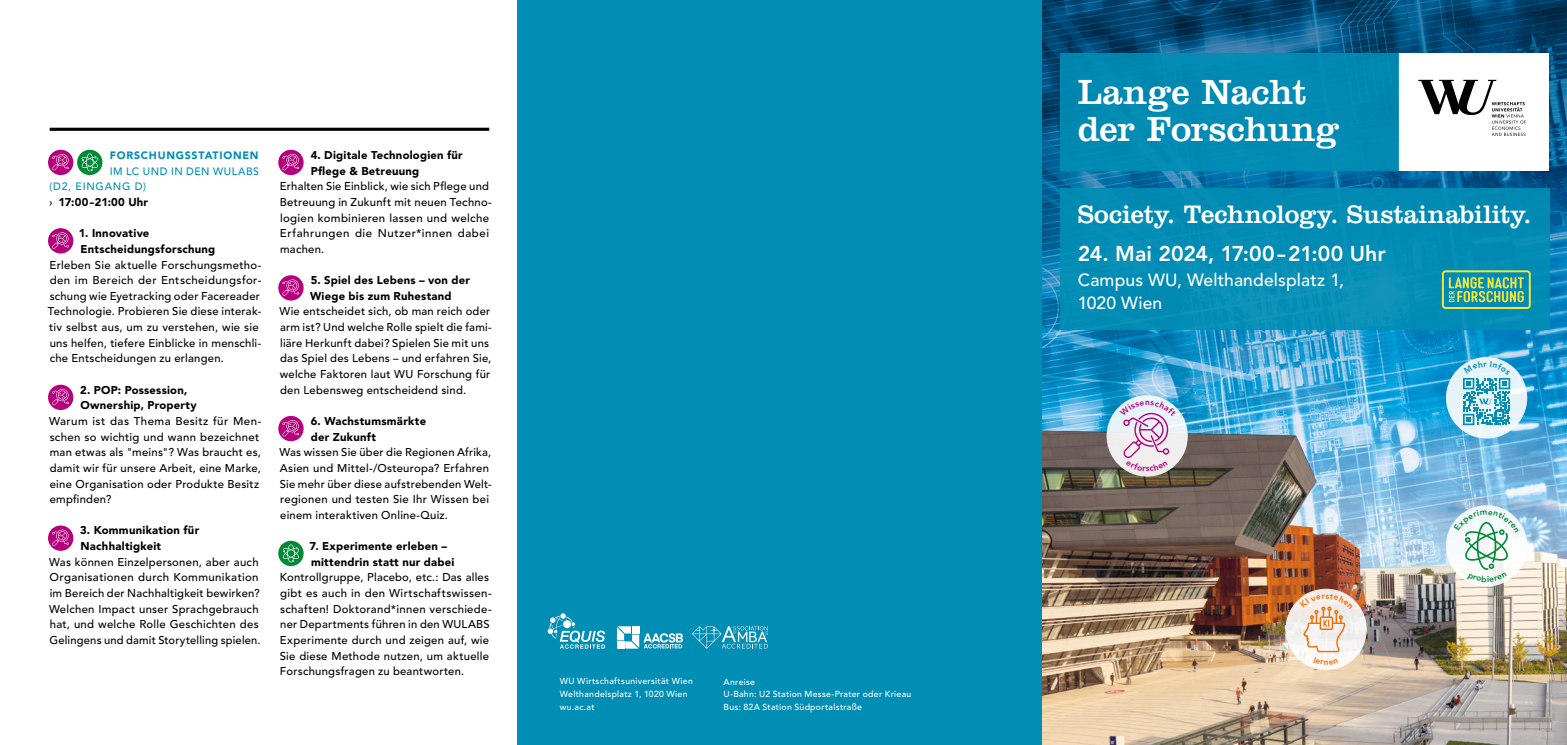
<style>
.page{position:relative;width:1567px;height:745px;background:#fff}
.page>*{position:absolute;margin:0;border:0;box-sizing:border-box;transform-origin:0 0}
.t1{font:36.25px/37.5px "Clarendon LT Std";letter-spacing:-.005em;color:#fff}
.t2{font:26.25px "Clarendon LT Std";color:#fff}
.t3{font:800 21.25px "Avenir LT Std";color:#fff}
.t4{font:500 17.5px/22.5px "Avenir LT Std";letter-spacing:.01em;color:#fff}
.t5{font:500 11.25px/15.6px "Avenir LT Std";letter-spacing:.025em;color:#000}
.t6{font:900 11.25px/15.6px "Avenir LT Std";letter-spacing:.02em;color:#000}
.t7{font:500 10.62px/15.6px "Avenir LT Std";letter-spacing:.05em;color:#008eb5}
.t8{font:900 10.62px "Avenir LT Std";letter-spacing:.07em;color:#008eb5}
.t9{font:500 8.75px/12.5px "Avenir LT Std";letter-spacing:.03em;color:#fff}
.s1{font-weight:500}
</style>
<div class="page">
<img style="left:1042px;top:0;width:524px;height:744px">
<svg style="left:1106px;top:395px;width:81px;height:81px"></svg>
<div style="left:1398px;top:53px;width:150px;height:117px;background:#fff"></div>
<div style="left:1059px;top:53px;width:339px;height:117px;background:#008eb5"></div>
<div style="left:1059px;top:188px;width:489px;height:142px;background:#008eb5"></div>
<svg style="left:1418px;top:80px;width:107px;height:56px"></svg>
<svg style="left:1441px;top:270px;width:89px;height:39px"></svg>
<svg style="left:1445px;top:505px;width:81px;height:81px"></svg>
<div style="left:517px;top:0;width:525px;height:744px;background:#008eb5"></div>
<svg style="left:692px;top:626px;width:75px;height:22px"></svg>
<svg style="left:617px;top:626px;width:66px;height:22px"></svg>
<svg style="left:547px;top:613px;width:58px;height:35px"></svg>
<svg style="left:1285px;top:588px;width:81px;height:81px"></svg>
<hr style="left:50px;top:128px;width:439px;height:3px;background:#000">
<svg style="left:1445px;top:357px;width:81px;height:81px;background:#ddeff7"></svg>
<svg style="left:278px;top:540px;width:25px;height:25px"></svg>
<svg style="left:283px;top:544px;width:16px;height:18px"></svg>
<div style="left:77px;top:150px;width:25px;height:25px;background:#008a38;border-radius:50%"></div>
<svg style="left:81px;top:153px;width:17px;height:18px"></svg>
<div style="left:48px;top:228px;width:25px;height:25px;background:#b5007d;border-radius:50%"></div>
<svg style="left:52px;top:232px;width:17px;height:16px"></svg>
<div style="left:278px;top:275px;width:25px;height:25px;background:#b5007d;border-radius:50%"></div>
<svg style="left:282px;top:279px;width:17px;height:16px"></svg>
<div style="left:278px;top:150px;width:25px;height:25px;background:#b5007d;border-radius:50%"></div>
<svg style="left:282px;top:154px;width:17px;height:16px"></svg>
<div style="left:48px;top:150px;width:25px;height:25px;background:#b5007d;border-radius:50%"></div>
<svg style="left:52px;top:154px;width:17px;height:16px"></svg>
<svg style="left:48px;top:384px;width:25px;height:26px"></svg>
<svg style="left:52px;top:388px;width:17px;height:17px"></svg>
<svg style="left:278px;top:415px;width:25px;height:26px"></svg>
<svg style="left:282px;top:420px;width:17px;height:16px"></svg>
<div style="left:48px;top:525px;width:25px;height:25px;background:#b5007d;border-radius:50%"></div>
<svg style="left:52px;top:529px;width:17px;height:16px"></svg>
<svg style="left:1119px;top:400px;width:56px;height:71px;background:#e0d1e2"></svg>
<svg style="left:1453px;top:509px;width:65px;height:72px"></svg>
<svg style="left:1299px;top:593px;width:53px;height:71px"></svg>
<svg style="left:1462px;top:360px;width:47px;height:65px;background:#8cccdf"></svg>
<p class="t8" style="left:110px;top:149px;width:150px">FORSCHUNGSSTATIONEN</p>
<p class="t7" style="left:50px;top:163px;width:211px;text-indent:60px">IM LC UND IN DEN WULABS (D2, EINGANG D)</p>
<p class="t6" style="left:49px;top:194px;width:101px"><span class="s1">›</span> 17:00-21:00 Uhr</p>
<p class="t6" style="left:79px;top:225px;width:138px">1. Innovative<br>Entscheidungsforschung</p>
<p class="t5" style="left:48px;top:257px;width:215px">Erleben Sie aktuelle Forschungsmetho&shy;den im Bereich der Entscheidungsfor&shy;schung wie Eyetracking oder Facereader Technologie. Probieren Sie diese interak&shy;tiv selbst aus, um zu verstehen, wie sie uns helfen, tiefere Einblicke in menschli&shy;che Entscheidungen zu erlangen.</p>
<p class="t6" style="left:80px;top:381px;width:118px">2. POP: Possession,<br>Ownership, Property</p>
<p class="t5" style="left:49px;top:413px;width:214px">Warum ist das Thema Besitz für Men&shy;schen so wichtig und wann bezeichnet man etwas als "meins"? Was braucht es, damit wir für unsere Arbeit, eine Marke, eine Organisation oder Produkte Besitz empfinden?</p>
<p class="t6" style="left:80px;top:522px;width:121px">3. Kommunikation für<br>Nachhaltigkeit</p>
<p class="t5" style="left:49px;top:554px;width:213px">Was können Einzelpersonen, aber auch Organisationen durch Kommunikation im Bereich der Nachhaltigkeit bewirken?<br>Welchen Impact unser Sprachgebrauch hat, und welche Rolle Geschichten des Gelingens und damit Storytelling spielen.</p>
<p class="t6" style="left:311px;top:147px;width:154px">4. Digitale Technologien für<br>Pflege &amp; Betreuung</p>
<p class="t5" style="left:280px;top:179px;width:213px">Erhalten Sie Einblick, wie sich Pflege und<br>Betreuung in Zukunft mit neuen Techno&shy;logien kombinieren lassen und welche<br>Erfahrungen die Nutzer*innen dabei machen.</p>
<p class="t6" style="left:310px;top:272px;width:161px">5. Spiel des Lebens – von der<br>Wiege bis zum Ruhestand</p>
<p class="t5" style="left:279px;top:304px;width:214px">Wie entscheidet sich, ob man reich oder arm ist? Und welche Rolle spielt die fami&shy;liäre Herkunft dabei? Spielen Sie mit uns das Spiel des Lebens – und erfahren Sie, welche Faktoren laut WU Forschung für den Lebensweg entscheidend sind.</p>
<p class="t6" style="left:311px;top:413px;width:117px">6. Wachstumsmärkte der Zukunft</p>
<p class="t5" style="left:279px;top:444px;width:214px">Was wissen Sie über die Regionen Afrika, Asien und Mittel-/Osteuropa? Erfahren Sie mehr über diese aufstrebenden Welt&shy;regionen und testen Sie Ihr Wissen bei einem interaktiven Online-Quiz.</p>
<p class="t6" style="left:309px;top:538px;width:146px">7. Experimente erleben – mittendrin statt nur dabei</p>
<p class="t5" style="left:280px;top:569px;width:213px">Kontrollgruppe, Placebo, etc.: Das alles gibt es auch in den Wirtschaftswissen&shy;schaften! Doktorand*innen verschiede&shy;ner Departments führen in den WULABS Experimente durch und zeigen auf, wie Sie diese Methode nutzen, um aktuelle Forschungsfragen zu beantworten.</p>
<p class="t9" style="left:560px;top:675px;width:134px">WU Wirtschaftsuniversität Wien<br>Welthandelsplatz 1, 1020 Wien wu.ac.at</p>
<p class="t9" style="left:723px;top:675px;width:189px">Anreise<br>U-Bahn: U2 Station Messe-Prater oder Krieau<br>Bus: 82A Station Südportalstraße</p>
<h1 class="t1" style="left:1077px;top:73px;width:263px">Lange Nacht der Forschung</h1>
<h2 class="t2" style="left:1077px;top:199px;width:455px">Society. Technology. Sustainability.</h2>
<h3 class="t3" style="left:1077px;top:241px;width:309px">24. Mai 2024, 17:00-21:00 Uhr</h3>
<h3 class="t4" style="left:1077px;top:269px;width:268px">Campus WU, Welthandelsplatz 1,<br>1020 Wien</h3>
</div>
